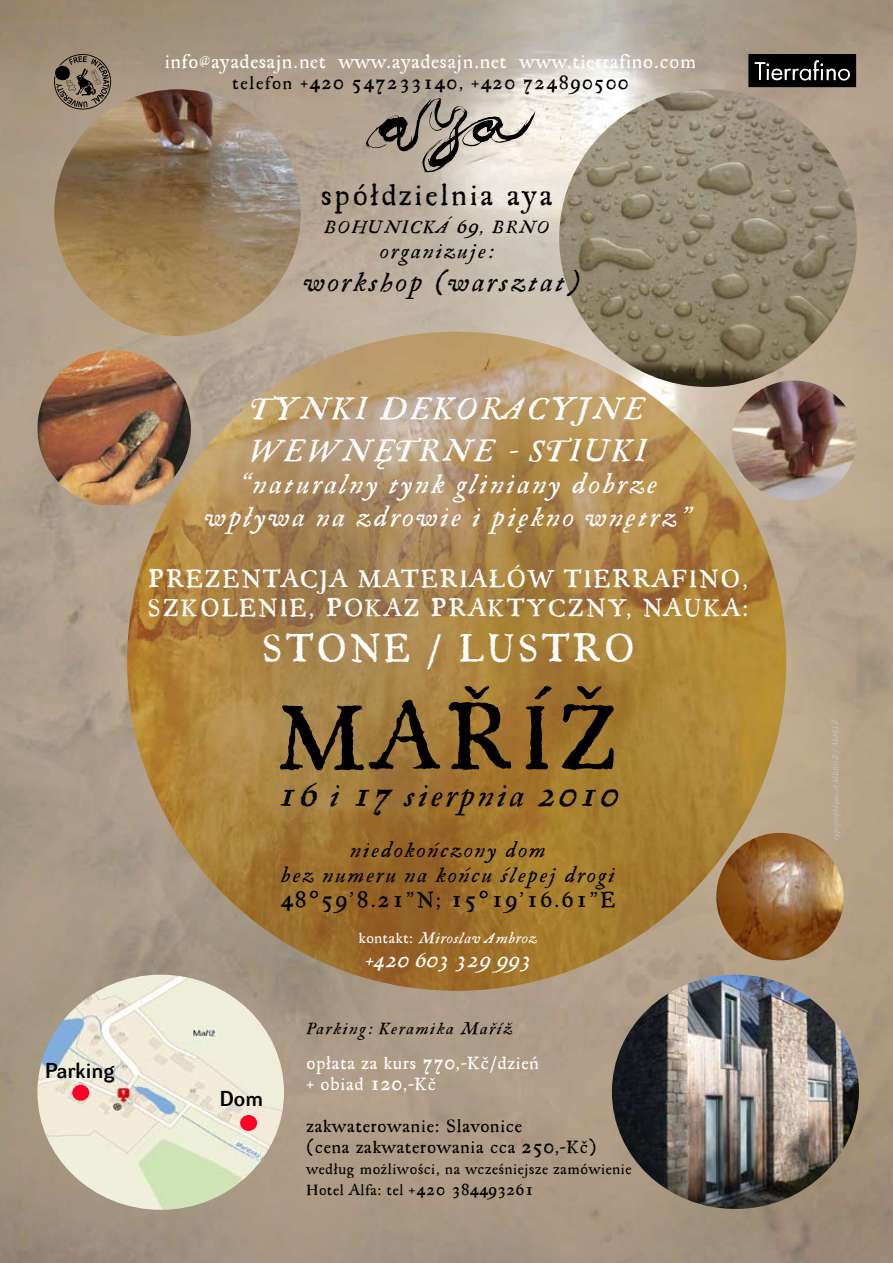
<style>
.page{position:relative;width:893px;height:1263px;background:#fff}
.page>*{position:absolute;margin:0;border:0;box-sizing:border-box;transform-origin:0 0}
.t1{font:90px "Regula CE";color:#000}
.t2{font:37.5px "Regula CE";letter-spacing:.1em;color:#fff}
.t3{font:italic 31.5px/42px "Regula CE";letter-spacing:.1em;color:#fff}
.t4{font:italic 31.5px "Regula CE";letter-spacing:.1em;color:#000}
.t5{font:30px "Regula CE";color:#000}
.t6{font:italic 27px/32.4px "Regula CE";letter-spacing:.1em;color:#fff;text-align:center}
.t7{font:italic 27px "Regula CE";letter-spacing:.1em;color:#000}
.t8{font:24px/28.8px "Regula CE";letter-spacing:.1em;color:#fff}
.t9{font:italic 21px/25.2px "Regula CE";letter-spacing:.1em;color:#000;text-align:center}
.t10{font:21px "Regula CE";letter-spacing:.1em;color:#000}
.t11{font:21px "Dyna Grotesk DECE";color:#000}
.t12{font:19.5px "Regula";letter-spacing:.05em;color:#fff}
.t13{font:italic 19.5px "Regula";letter-spacing:.05em;color:#fff}
.t14{font:18px/21px "Regula";letter-spacing:.05em;color:#000}
.t15{font:18px/21px "Regula";letter-spacing:.05em;color:#fff}
.t16{font:18px "Regula CE";letter-spacing:.1em;color:#000}
.t17{font:italic 18px "Regula CE";letter-spacing:.1em;color:#000}
.t18{font:italic 16.5px "Regula CE";letter-spacing:.1em;color:#000}
.t19{font:15px/21px "Regula";letter-spacing:.05em;color:#000}
.t20{font:italic 15px "Regula";letter-spacing:.05em;color:#fff}
.t21{font:italic 7.5px "Regula";letter-spacing:.05em;color:#c1c2c4}
.s1{font-style:normal}
.s2{font-family:"Regula CE"}
</style>
<div class="page">
<img style="left:0;top:0;width:893px;height:1263px">
<svg style="left:363px;top:92px;width:177px;height:83px;background:#aea69a"></svg>
<img style="left:127px;top:332px;width:659px;height:659px;border-radius:330px">
<img style="left:54px;top:89px;width:247px;height:247px;border-radius:123px">
<svg style="left:54px;top:54px;width:57px;height:55px;background:#796d5c"></svg>
<img style="left:612px;top:975px;width:247px;height:234px">
<img style="left:559px;top:89px;width:298px;height:298px;border-radius:149px">
<img style="left:37px;top:975px;width:247px;height:235px">
<div style="left:240px;top:1115px;width:17px;height:16px;background:#ff0026;border-radius:50%"></div>
<div style="left:72px;top:1085px;width:17px;height:16px;background:#ff0026;border-radius:50%"></div>
<svg style="left:748px;top:54px;width:108px;height:33px;background:#212120"></svg>
<img style="left:731px;top:381px;width:126px;height:119px">
<img style="left:37px;top:350px;width:154px;height:155px">
<img style="left:716px;top:833px;width:128px;height:127px;border-radius:64px">
<h3 class="t12" style="left:165px;top:50px;width:533px">info@ayadesajn.net www.ayadesajn.net www.tierrafino.com</h3>
<p class="t16" style="left:233px;top:72px;width:397px">TELEFON +420 547233140, +420 724890500</p>
<h3 class="t5" style="left:321px;top:177px;width:233px">SPÓŁDZIELNIA AYA</h3>
<p class="t17" style="left:325px;top:216px;width:226px">bohunická 69, brno</p>
<h3 class="t9" style="left:380px;top:239px;width:115px">organizuje:</h3>
<h3 class="t7" style="left:304px;top:266px;width:276px">workshop (warsztat)</h3>
<h3 class="t11" style="left:45px;top:1058px;width:71px">Parking</h3>
<h3 class="t3" style="left:249px;top:387px;width:399px">tynki dekoracyjne wewnętrne - stiuki</h3>
<h3 class="t6" style="left:205px;top:468px;width:488px">“naturalny tynk gliniany dobrze wpływa na zdrowie i piękno wnętrz”</h3>
<h3 class="t8" style="left:148px;top:564px;width:602px">PREZENTACJA MATERIAŁÓW TIERRAFINO,<br>SZKOLENIE, POKAZ PRAKTYCZNY, NAUKA:</h3>
<h2 class="t2" style="left:262px;top:626px;width:373px">STONE / LUSTRO</h2>
<h1 class="t1" style="left:279px;top:685px;width:340px">MAŘÍŽ</h1>
<h3 class="t4" style="left:278px;top:777px;width:341px">16 i 17 sierpnia 2010</h3>
<h3 class="t9" style="left:281px;top:837px;width:335px">niedokończony dom<br>bez numeru na końcu ślepej drogi</h3>
<h3 class="t10" style="left:281px;top:888px;width:335px">48°59’8.21”N; 15°19’16.61”E</h3>
<p class="t20" style="left:359px;top:929px;width:180px"><span class="s1">kontakt:</span> Miroslav Ambroz</p>
<h3 class="t13" style="left:365px;top:948px;width:168px">+420 603 329 993</h3>
<h3 class="t11" style="left:220px;top:1087px;width:45px">Dom</h3>
<p class="t18" style="left:306px;top:1019px;width:207px">Parking: Keramika Maříž</p>
<p class="t15" style="left:306px;top:1052px;width:234px">opłata za kurs 770,-Kč/dzień + obiad 120,-Kč</p>
<p class="t14" style="left:306px;top:1115px;width:292px">zakwaterowanie: Slavonice<br>(cena zakwaterowania cca 250,-Kč)</p>
<p class="t19" style="left:306px;top:1158px;width:327px">według możliwości, na wcześniejsze zamówienie<br>Hotel Alfa: tel <span class="s2">+420</span> 384493261</p>
<p class="t21" style="left:831px;top:840px;width:121px;rotate:-90deg">typographique: ambroz / maříž</p>
</div>
